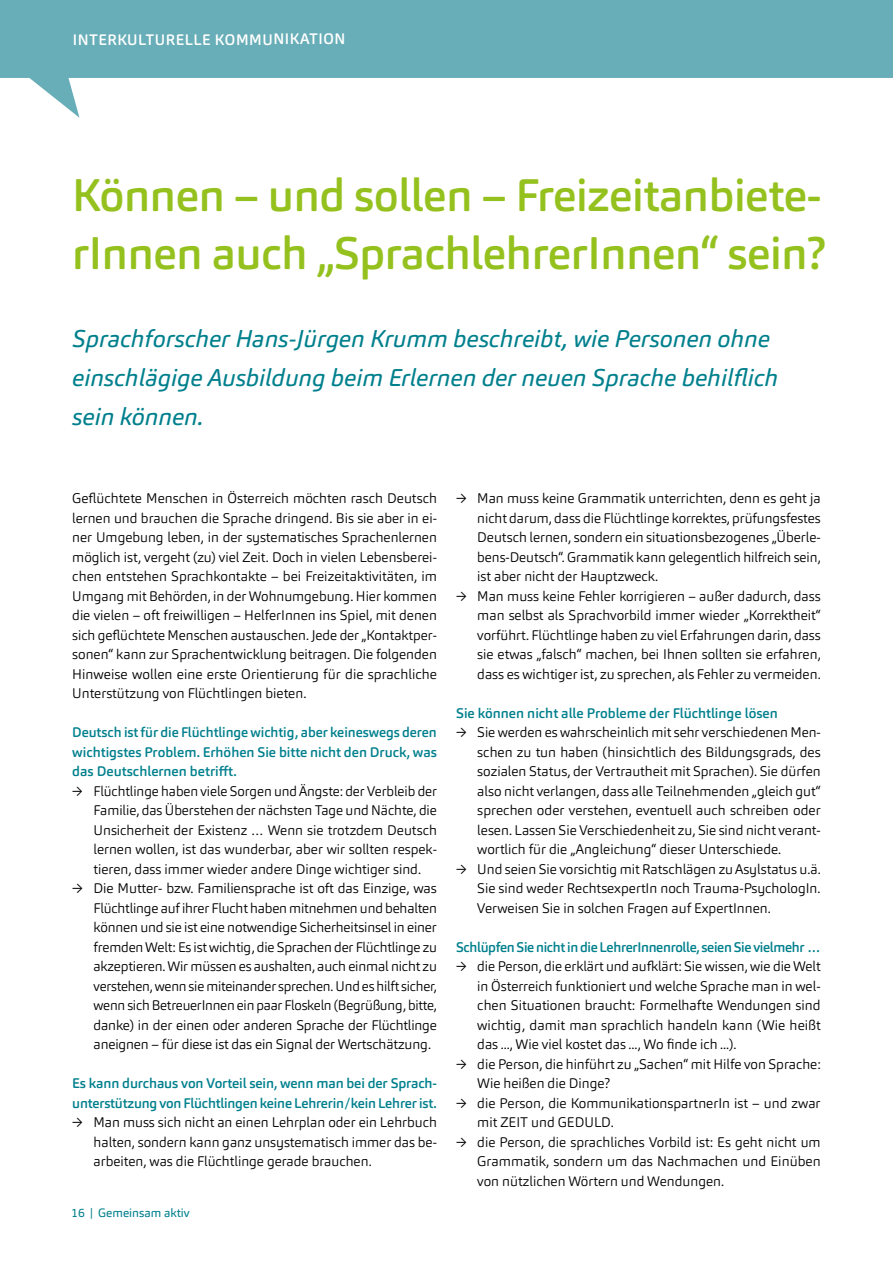
<style>
.page{position:relative;width:893px;height:1263px;background:#fff}
.page>*{position:absolute;margin:0;border:0;box-sizing:border-box;transform-origin:0 0}
.Überschrift_01{font:500 45px/58.5px "Carnas";letter-spacing:-.01em;color:#95c11f}
.Überschrift_02{font:italic 24px/39px "Carnas";color:#00808d}
.Kopfzeile{font:500 15px "Carnas";letter-spacing:.03em;color:#fff}
.Fliesstext_Aufzäh{font:300 13.8px/19.5px "Carnas";color:#000;text-align:justify}
.Fliesstext__1__Ze{font:300 13.8px/19.5px "Carnas";color:#000;text-align:justify}
.Interview_Frage_o{font:500 13.8px/19.5px "Carnas";letter-spacing:-.01em;color:#00808d;text-align:justify}
.t1{font:12px "Carnas";color:#00808d}
</style>
<div class="page">
<svg style="left:0;top:0;width:893px;height:118px;fill:#68aeb8"></svg>
<p class="Kopfzeile" style="left:73px;top:30px;width:274px">INTERKULTURELLE KOMMUNIKATION</p>
<p class="Überschrift_01" style="left:72px;top:166px;width:755px">Können – und sollen – Freizeitanbiete&shy;rInnen auch „SprachlehrerInnen“ sein?</p>
<p class="Überschrift_02" style="left:72px;top:319px;width:707px">Sprachforscher Hans-Jürgen Krumm beschreibt, wie Personen ohne einschlägige Ausbildung beim Erlernen der neuen Sprache behilflich sein können.</p>
<p class="Fliesstext__1__Ze" style="left:72px;top:489px;width:366px">Geflüchtete Menschen in Österreich möchten rasch Deutsch lernen und brauchen die Sprache dringend. Bis sie aber in ei&shy;ner Umgebung leben, in der systematisches Sprachenlernen möglich ist, vergeht (zu) viel Zeit. Doch in vielen Lebensberei&shy;chen entstehen Sprachkontakte – bei Freizeitaktivitäten, im Umgang mit Behörden, in der Wohnumgebung. Hier kommen die vielen – oft freiwilligen – HelferInnen ins Spiel, mit denen sich geflüchtete Menschen austauschen. Jede der „Kontaktper&shy;sonen“ kann zur Sprachentwicklung beitragen. Die folgenden Hinweise wollen eine erste Orientierung für die sprachliche Unterstützung von Flüchtlingen bieten.</p>
<p class="Interview_Frage_o" style="left:72px;top:723px;width:366px">Deutsch ist für die Flüchtlinge wichtig, aber keineswegs deren wichtigstes Problem. Erhöhen Sie bitte nicht den Druck, was das Deutschlernen betrifft.</p>
<p class="Fliesstext_Aufzäh" style="left:94px;top:781px;width:345px;text-indent:-21px">→ Flüchtlinge haben viele Sorgen undÄngste: der Verbleib der Familie, das Überstehen der nächsten Tage und Nächte, die Unsicherheit der Existenz … Wenn sie trotzdem Deutsch lernen wollen, ist das wunderbar, aber wir sollten respek&shy;tieren, dass immer wieder andere Dinge wichtiger sind.</p>
<p class="Fliesstext_Aufzäh" style="left:94px;top:879px;width:345px;text-indent:-21px">→ Die Mutter- bzw. Familiensprache ist oft das Einzige, was Flüchtlinge auf ihrer Flucht haben mitnehmen und behalten können und sie ist eine notwendige Sicherheitsinsel in einer fremdenWelt: Es ist wichtig, die Sprachen der Flüchtlinge zu akzeptieren.Wir müssen es aushalten, auch einmal nicht zu verstehen, wenn sie miteinander sprechen. Und es hilft sicher, wenn sich BetreuerInnen ein paar Floskeln (Begrüßung, bitte, danke) in der einen oder anderen Sprache der Flüchtlinge aneignen – für diese ist das ein Signal der Wertschätzung.</p>
<p class="Interview_Frage_o" style="left:72px;top:1074px;width:366px">Es kann durchaus von Vorteil sein, wenn man bei der Sprach&shy;unterstützung von Flüchtlingen keine Lehrerin/kein Lehrer ist.</p>
<p class="Fliesstext_Aufzäh" style="left:94px;top:1113px;width:345px;text-indent:-21px">→ Man muss sich nicht an einen Lehrplan oder ein Lehrbuch halten, sondern kann ganz unsystematisch immer das be&shy;arbeiten, was die Flüchtlinge gerade brauchen.</p>
<p class="t1" style="left:71px;top:1206px;width:120px">16 | Gemeinsam aktiv</p>
<p class="Fliesstext_Aufzäh" style="left:477px;top:489px;width:345px;text-indent:-21px">→ Man muss keine Grammatik unterrichten, denn es geht ja nicht darum, dass die Flüchtlinge korrektes, prüfungsfestes Deutsch lernen, sondern ein situationsbezogenes „Überle&shy;bens-Deutsch“. Grammatik kann gelegentlich hilfreich sein, ist aber nicht der Hauptzweck.</p>
<p class="Fliesstext_Aufzäh" style="left:477px;top:586px;width:345px;text-indent:-21px">→ Man muss keine Fehler korrigieren – außer dadurch, dass man selbst als Sprachvorbild immer wieder „Korrektheit“ vorführt. Flüchtlinge haben zu viel Erfahrungen darin, dass sie etwas „falsch“ machen, bei Ihnen sollten sie erfahren, dass es wichtiger ist, zu sprechen, als Fehler zu vermeiden.</p>
<p class="Interview_Frage_o" style="left:456px;top:703px;width:323px">Sie können nicht alle Probleme der Flüchtlinge lösen</p>
<p class="Fliesstext_Aufzäh" style="left:477px;top:723px;width:345px;text-indent:-21px">→ Sie werden es wahrscheinlich mit sehr verschiedenen Men&shy;schen zu tun haben (hinsichtlich des Bildungsgrads, des sozialen Status, der Vertrautheit mit Sprachen). Sie dürfen also nicht verlangen, dass alle Teilnehmenden „gleich gut“ sprechen oder verstehen, eventuell auch schreiben oder lesen. Lassen Sie Verschiedenheit zu, Sie sind nicht verant&shy;wortlich für die „Angleichung“ dieser Unterschiede.</p>
<p class="Fliesstext_Aufzäh" style="left:477px;top:859px;width:345px;text-indent:-21px">→ Und seien Sie vorsichtig mit Ratschlägen zu Asylstatus u.ä.<br>Sie sind weder RechtsexpertIn noch Trauma-PsychologIn.<br>Verweisen Sie in solchen Fragen auf ExpertInnen.</p>
<p class="Interview_Frage_o" style="left:456px;top:937px;width:366px">Schlüpfen Sie nicht in die LehrerInnenrolle, seien Sie vielmehr …</p>
<p class="Fliesstext_Aufzäh" style="left:477px;top:957px;width:345px;text-indent:-21px">→ die Person, die erklärt und aufklärt: Sie wissen, wie die Welt in Österreich funktioniert und welche Sprache man in wel&shy;chen Situationen braucht: Formelhafte Wendungen sind wichtig, damit man sprachlich handeln kann (Wie heißt das ..., Wie viel kostet das ..., Wo finde ich ...).</p>
<p class="Fliesstext_Aufzäh" style="left:477px;top:1054px;width:345px;text-indent:-21px">→ die Person, die hinführt zu „Sachen“ mit Hilfe von Sprache:<br>Wie heißen die Dinge?</p>
<p class="Fliesstext_Aufzäh" style="left:477px;top:1093px;width:345px;text-indent:-21px">→ die Person, die KommunikationspartnerIn ist – und zwar mit ZEIT und GEDULD.</p>
<p class="Fliesstext_Aufzäh" style="left:477px;top:1132px;width:345px;text-indent:-21px">→ die Person, die sprachliches Vorbild ist: Es geht nicht um Grammatik, sondern um das Nachmachen und Einüben von nützlichen Wörtern und Wendungen.</p>
</div>
